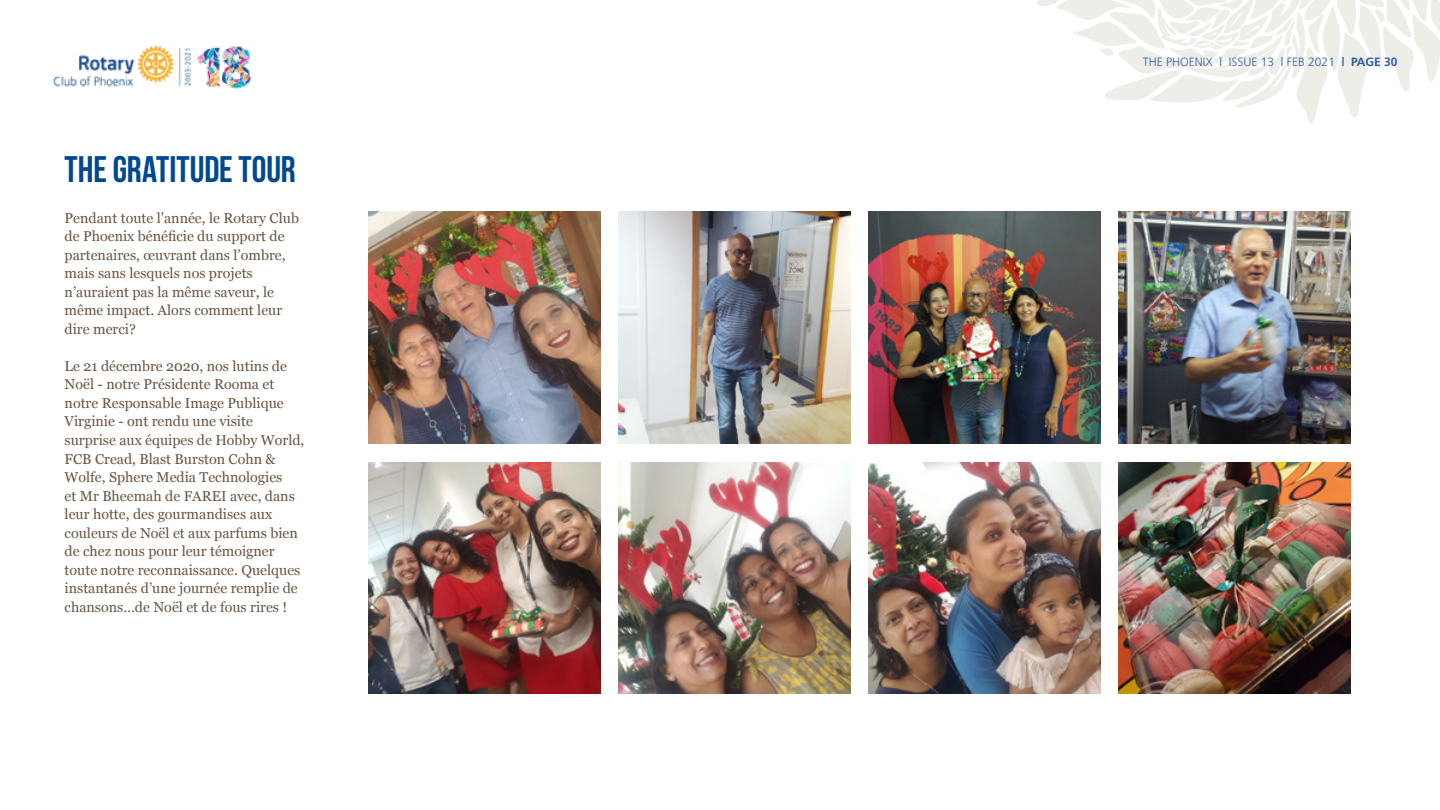
<style>
.page{position:relative;width:1440px;height:810px;background:#fff}
.page>*{position:absolute;margin:0;border:0;box-sizing:border-box;transform-origin:0 0}
.t1{font:37.05px "Bebas Neue";letter-spacing:-.005em;color:#014890}
.t2{font:14.25px/18.5px "Georgia";color:#695442}
.t3{font:300 12px "Frutiger";color:#2f5ba0}
.s1{font-weight:700}
</style>
<div class="page">
<svg style="left:1037px;top:0;width:403px;height:124px"></svg>
<img style="left:53px;top:45px;width:198px;height:44px">
<img style="left:1119px;top:212px;width:231px;height:232px">
<img style="left:369px;top:212px;width:231px;height:232px">
<img style="left:869px;top:212px;width:232px;height:232px">
<img style="left:1119px;top:462px;width:231px;height:232px">
<img style="left:369px;top:462px;width:231px;height:232px">
<img style="left:619px;top:462px;width:231px;height:232px">
<img style="left:869px;top:462px;width:232px;height:232px">
<img style="left:618px;top:211px;width:233px;height:233px">
<p class="t1" style="left:65px;top:149px;width:233px">THE GRATITUDE TOUR</p>
<p class="t2" style="left:65px;top:208px;width:236px">Pendant toute l’année, le Rotary Club de Phoenix bénéficie du support de partenaires, œuvrant dans l’ombre, mais sans lesquels nos projets n’auraient pas la même saveur, le même impact. Alors comment leur dire merci?</p>
<p class="t2" style="left:65px;top:356px;width:241px">Le 21 décembre 2020, nos lutins de Noël - notre Présidente Rooma et notre Responsable Image Publique Virginie - ont rendu une visite surprise aux équipes de Hobby World, FCB Cread, Blast Burston Cohn &amp; Wolfe, Sphere Media Technologies<br>et Mr Bheemah de FAREI avec, dans leur hotte, des gourmandises aux couleurs de Noël et aux parfums bien de chez nous pour leur témoigner toute notre reconnaissance. Quelques instantanés d’une journée remplie de chansons…de Noël et de fous rires !</p>
<p class="t3" style="left:1143px;top:55px;width:256px">THE PHOENIX | ISSUE 13 | FEB 2021 <span class="s1">| PAGE 30</span></p>
</div>
